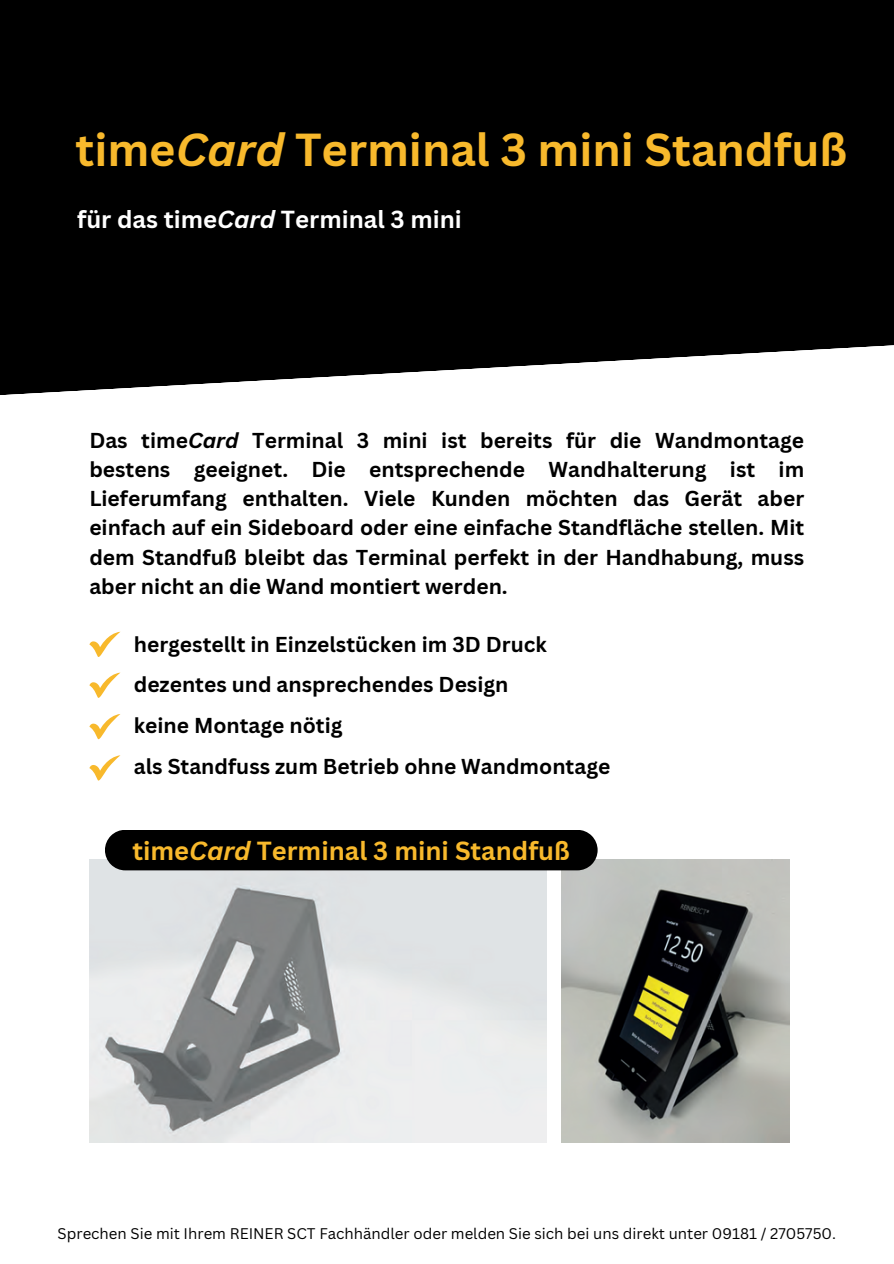
<style>
.page{position:relative;width:894px;height:1264px;background:#fff}
.page>*{position:absolute;margin:0;border:0;box-sizing:border-box;transform-origin:0 0}
.t1{font:700 45px "Canva Sans";color:#f8b92c}
.t2{font:700 25.5px "Canva Sans";color:#f8b92c}
.t3{font:700 24px "Canva Sans";color:#fff}
.t4{font:700 21px/29.2px "Canva Sans";color:#000;text-align:justify}
.t5{font:15px "Canva Sans";color:#000}
.s1{font-style:italic}
</style>
<div class="page">
<div style="left:0;top:0;width:893px;height:395px;background:#000"></div>
<svg style="left:89px;top:631px;width:31px;height:26px"></svg>
<svg style="left:89px;top:672px;width:31px;height:26px"></svg>
<svg style="left:89px;top:714px;width:31px;height:25px"></svg>
<svg style="left:89px;top:755px;width:31px;height:26px"></svg>
<img style="left:89px;top:859px;width:457px;height:283px">
<img style="left:561px;top:859px;width:228px;height:283px">
<div style="left:105px;top:830px;width:492px;height:40px;background:#000"></div>
<h3 class="t1" style="left:75px;top:118px;width:773px">time<span class="s1">Card</span> Terminal 3 mini Standfuß</h3>
<h3 class="t3" style="left:77px;top:202px;width:386px">für das time<span class="s1">Card</span> Terminal 3 mini</h3>
<p class="t4" style="left:89px;top:425px;width:716px">Das time<span class="s1">Card</span> Terminal 3 mini ist bereits für die Wandmontage bestens geeignet. Die entsprechende Wandhalterung ist im Lieferumfang enthalten. Viele Kunden möchten das Gerät aber einfach auf ein Sideboard oder eine einfache Standfläche stellen. Mit dem Standfuß bleibt das Terminal perfekt in der Handhabung, muss aber nicht an die Wand montiert werden.</p>
<p class="t4" style="left:134px;top:628px;width:414px">hergestellt in Einzelstücken im 3D Druck</p>
<h3 class="t4" style="left:134px;top:669px;width:376px">dezentes und ansprechendes Design</h3>
<p class="t4" style="left:134px;top:710px;width:210px">keine Montage nötig</p>
<h3 class="t4" style="left:134px;top:750px;width:478px">als Standfuss zum Betrieb ohne Wandmontage</h3>
<p class="t2" style="left:132px;top:832px;width:439px">time<span class="s1">Card</span> Terminal 3 mini Standfuß</p>
<h3 class="t5" style="left:58px;top:1223px;width:779px">Sprechen Sie mit Ihrem REINER SCT Fachhändler oder melden Sie sich bei uns direkt unter 09181 / 2705750.</h3>
</div>
